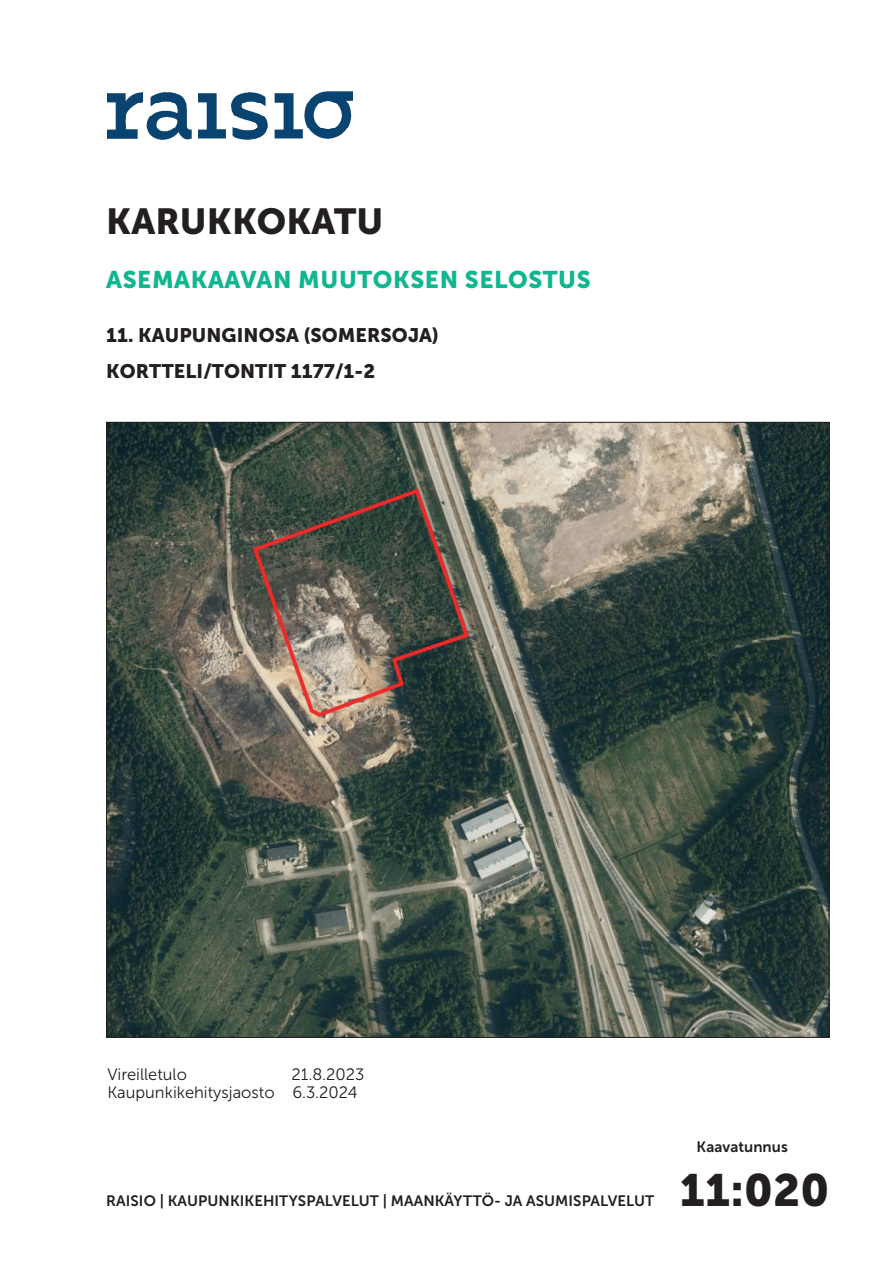
<style>
.page{position:relative;width:893px;height:1263px;background:#fff}
.page>*{position:absolute;margin:0;border:0;box-sizing:border-box;transform-origin:0 0}
.t1{font:45px "Museo Sans 900";color:#231f20}
.t2{font:36px "Museo Sans 900";letter-spacing:.005em;color:#231f20}
.t3{font:24px "Museo Sans 900";letter-spacing:.025em;color:#0fb68f}
.t4{font:19.5px/36px "Museo Sans 900";letter-spacing:.005em;color:#231f20}
.t5{font:16.5px/18px "Museo Sans 300";color:#231f20}
.t6{font:15px "Museo Sans 700";letter-spacing:.005em;color:#231f20}
</style>
<div class="page">
<img style="left:107px;top:92px;width:246px;height:48px">
<img style="left:108px;top:424px;width:719px;height:611px">
<h2 class="t2" style="left:106px;top:201px;width:279px">KARUKKOKATU</h2>
<h3 class="t3" style="left:106px;top:266px;width:486px">ASEMAKAAVAN MUUTOKSEN SELOSTUS</h3>
<h3 class="t4" style="left:106px;top:317px;width:334px">11. KAUPUNGINOSA (SOMERSOJA)<br>KORTTELI/TONTIT 1177/1-2</h3>
<p class="t5" style="left:107px;top:1065px;width:259px;text-indent:184px">21.8.2023<br>Kaupunkikehitysjaosto 6.3.2024</p>
<p class="t5" style="left:107px;top:1065px;width:81px">Vireilletulo</p>
<p class="t6" style="left:106px;top:1192px;width:549px">RAISIO | KAUPUNKIKEHITYSPALVELUT | MAANKÄYTTÖ- JA ASUMISPALVELUT</p>
<p class="t6" style="left:696px;top:1138px;width:93px">Kaavatunnus</p>
<h1 class="t1" style="left:680px;top:1165px;width:151px">11:020</h1>
</div>
